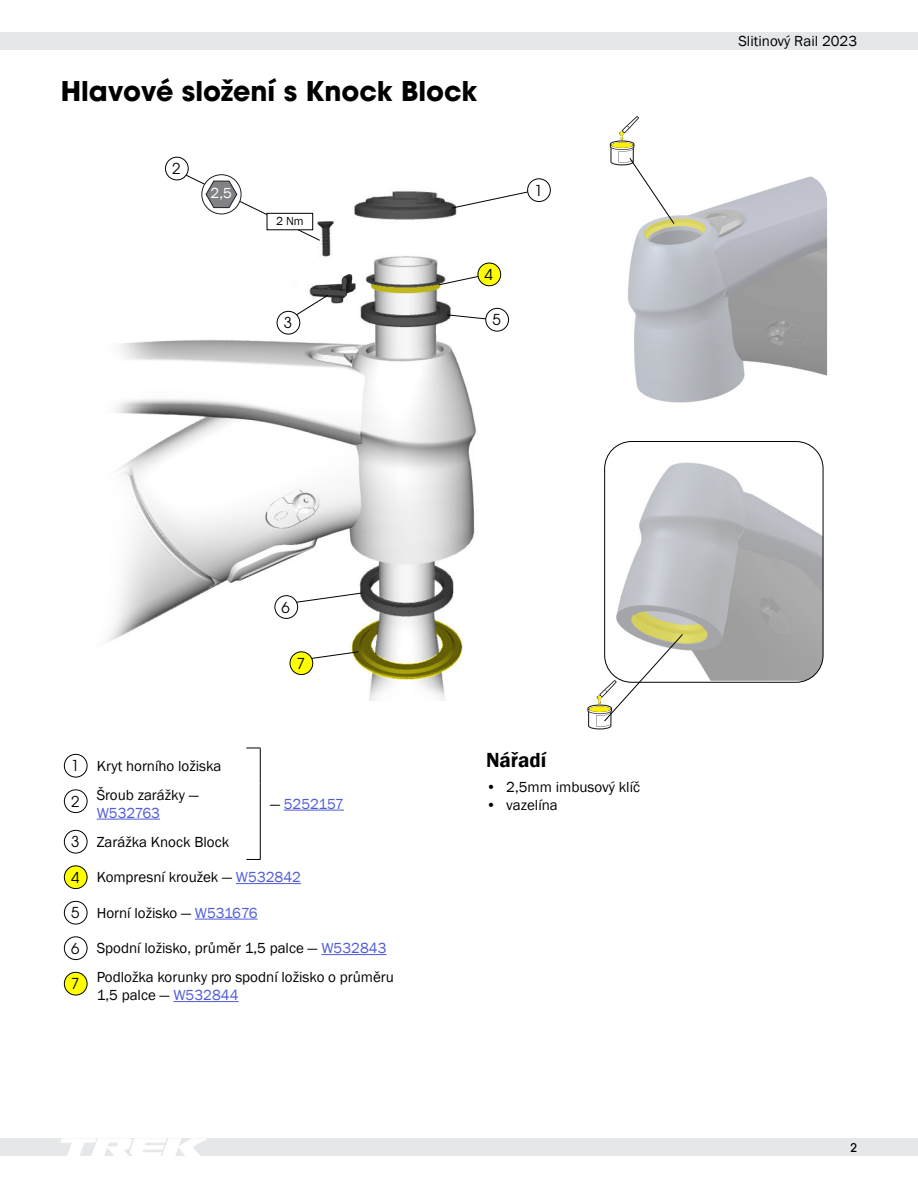
<style>
.page{position:relative;width:918px;height:1188px;background:#fff}
.page>*{position:absolute;margin:0;border:0;box-sizing:border-box;transform-origin:0 0}
.Section_Head{font:700 27px "ITC Avant Garde Pro";color:#000}
.Subhead_1{font:600 21px "Franklin Gothic";color:#000}
.Table_Cell_Left{font:15px/18px "Franklin Gothic";color:#000}
.Callout_Number_Black{font:15px "ITC Avant Garde Pro";color:#000}
.Table_Cell_Left-2{font:15px "Franklin Gothic";letter-spacing:-.005em;color:#4f5cd6}
.t1{font:15px "Franklin Gothic";color:#fff}
.t2{font:12px "Franklin Gothic";color:#000}
.t3{font:500 12px "ITC Avant Garde Pro";color:#000}
.s1{color:#000}
.s2{color:#4f5cd6}
</style>
<div class="page">
<div style="left:0;top:32px;width:918px;height:17px;background:#e6e7e9"></div>
<div style="left:0;top:1139px;width:918px;height:17px;background:#e6e7e9"></div>
<svg style="left:61px;top:1139px;width:145px;height:17px"></svg>
<img style="left:107px;top:164px;width:444px;height:536px">
<svg style="left:451px;top:191px;width:79px;height:18px"></svg>
<svg style="left:438px;top:275px;width:43px;height:11px"></svg>
<svg style="left:447px;top:314px;width:39px;height:7px"></svg>
<svg style="left:282px;top:592px;width:80px;height:13px"></svg>
<svg style="left:297px;top:651px;width:62px;height:10px"></svg>
<svg style="left:287px;top:294px;width:42px;height:27px"></svg>
<div style="left:528px;top:179px;width:22px;height:23px;background:#fff;border-radius:50%"></div>
<div style="left:527px;top:178px;width:24px;height:24px;border:1px solid #000;border-radius:50%"></div>
<div style="left:478px;top:263px;width:23px;height:23px;background:#ff0;border-radius:50%"></div>
<div style="left:478px;top:263px;width:23px;height:23px;border:1px solid #000;border-radius:50%"></div>
<div style="left:486px;top:308px;width:23px;height:23px;background:#fff;border-radius:50%"></div>
<div style="left:485px;top:308px;width:24px;height:24px;border:1px solid #000;border-radius:50%"></div>
<div style="left:275px;top:596px;width:23px;height:22px;background:#fff;border-radius:50%"></div>
<div style="left:275px;top:595px;width:23px;height:24px;border:1px solid #000;border-radius:50%"></div>
<div style="left:290px;top:652px;width:23px;height:23px;background:#ff0;border-radius:50%"></div>
<div style="left:290px;top:651px;width:23px;height:24px;border:1px solid #000;border-radius:50%"></div>
<div style="left:277px;top:311px;width:23px;height:23px;background:#fff;border-radius:50%"></div>
<div style="left:277px;top:311px;width:23px;height:23px;border:1px solid #000;border-radius:50%"></div>
<div style="left:165px;top:157px;width:23px;height:23px;background:#fff;border-radius:50%"></div>
<div style="left:165px;top:157px;width:24px;height:23px;border:1px solid #000;border-radius:50%"></div>
<svg style="left:184px;top:174px;width:137px;height:67px"></svg>
<div style="left:267px;top:213px;width:46px;height:17px;background:#fff"></div>
<div style="left:267px;top:213px;width:46px;height:17px;border:1px solid #000"></div>
<img style="left:606px;top:442px;width:217px;height:239px">
<div style="left:604px;top:441px;width:219px;height:242px;border:1px solid #000;border-radius:27px"></div>
<img style="left:628px;top:176px;width:199px;height:227px">
<svg style="left:587px;top:633px;width:97px;height:97px"></svg>
<svg style="left:610px;top:116px;width:65px;height:109px"></svg>
<svg style="left:246px;top:859px;width:15px;height:1px"></svg>
<svg style="left:246px;top:748px;width:14px;height:1px"></svg>
<hr style="left:260px;top:748px;width:1px;height:35px;background:#000">
<hr style="left:260px;top:783px;width:1px;height:41px;background:#000">
<hr style="left:260px;top:824px;width:1px;height:35px;background:#000">
<div style="left:64px;top:754px;width:23px;height:23px;border:1px solid #000;border-radius:50%"></div>
<hr style="left:284px;top:810px;width:60px;height:1px;background:#4f5cd6">
<div style="left:64px;top:789px;width:23px;height:24px;border:1px solid #000;border-radius:50%"></div>
<hr style="left:97px;top:819px;width:63px;height:1px;background:#4f5cd6">
<div style="left:64px;top:830px;width:23px;height:23px;border:1px solid #000;border-radius:50%"></div>
<div style="left:64px;top:866px;width:23px;height:23px;background:#ff0;border-radius:50%"></div>
<div style="left:64px;top:865px;width:23px;height:24px;border:1px solid #000;border-radius:50%"></div>
<hr style="left:236px;top:883px;width:65px;height:1px;background:#4f5cd6">
<div style="left:64px;top:901px;width:23px;height:23px;border:1px solid #000;border-radius:50%"></div>
<hr style="left:195px;top:919px;width:63px;height:1px;background:#4f5cd6">
<div style="left:64px;top:936px;width:23px;height:24px;border:1px solid #000;border-radius:50%"></div>
<hr style="left:321px;top:954px;width:66px;height:1px;background:#4f5cd6">
<div style="left:64px;top:972px;width:23px;height:23px;background:#ff0;border-radius:50%"></div>
<div style="left:64px;top:972px;width:23px;height:23px;border:1px solid #000;border-radius:50%"></div>
<hr style="left:173px;top:1001px;width:66px;height:1px;background:#4f5cd6">
<p class="Section_Head" style="left:61px;top:73px;width:418px">Hlavové složení s Knock Block</p>
<p class="Callout_Number_Black" style="left:172px;top:159px;width:10px">2</p>
<p class="t1" style="left:211px;top:184px;width:23px">2,5</p>
<p class="t2" style="left:276px;top:214px;width:29px">2 Nm</p>
<p class="Callout_Number_Black" style="left:284px;top:313px;width:10px">3</p>
<p class="Callout_Number_Black" style="left:485px;top:265px;width:10px">4</p>
<p class="Callout_Number_Black" style="left:492px;top:310px;width:10px">5</p>
<p class="Callout_Number_Black" style="left:534px;top:181px;width:10px">1</p>
<p class="Table_Cell_Left" style="left:738px;top:32px;width:120px">Slitinový Rail 2023</p>
<p class="Callout_Number_Black" style="left:282px;top:598px;width:10px">6</p>
<p class="Callout_Number_Black" style="left:297px;top:654px;width:10px">7</p>
<p class="Callout_Number_Black" style="left:71px;top:756px;width:10px">1</p>
<p class="Table_Cell_Left" style="left:97px;top:757px;width:126px">Kryt horního ložiska</p>
<p class="Callout_Number_Black" style="left:71px;top:792px;width:10px">2</p>
<p class="Table_Cell_Left-2" style="left:270px;top:795px;width:75px"><span class="s1">—</span> 5252157</p>
<p class="Table_Cell_Left" style="left:97px;top:786px;width:103px">Šroub zarážky —<br><span class="s2">W532763</span></p>
<p class="Callout_Number_Black" style="left:71px;top:832px;width:10px">3</p>
<p class="Table_Cell_Left" style="left:97px;top:833px;width:134px">Zarážka Knock Block</p>
<p class="Callout_Number_Black" style="left:71px;top:868px;width:10px">4</p>
<p class="Table_Cell_Left" style="left:97px;top:869px;width:206px">Kompresní kroužek — <span class="s2">W532842</span></p>
<p class="Callout_Number_Black" style="left:71px;top:903px;width:10px">5</p>
<p class="Table_Cell_Left" style="left:97px;top:904px;width:162px">Horní ložisko — <span class="s2">W531676</span></p>
<p class="Callout_Number_Black" style="left:71px;top:939px;width:10px">6</p>
<p class="Table_Cell_Left" style="left:97px;top:940px;width:291px">Spodní ložisko, průměr 1,5 palce — <span class="s2">W532843</span></p>
<p class="Callout_Number_Black" style="left:71px;top:974px;width:10px">7</p>
<p class="Table_Cell_Left" style="left:97px;top:969px;width:299px">Podložka korunky pro spodní ložisko o průměru<br>1,5 palce — <span class="s2">W532844</span></p>
<p class="Subhead_1" style="left:486px;top:747px;width:62px">Nářadí</p>
<p class="Table_Cell_Left" style="left:486px;top:778px;width:156px">• 2,5mm imbusový klíč</p>
<p class="Table_Cell_Left" style="left:486px;top:796px;width:73px">• vazelína</p>
<p class="t3" style="left:851px;top:1140px;width:8px">2</p>
</div>
